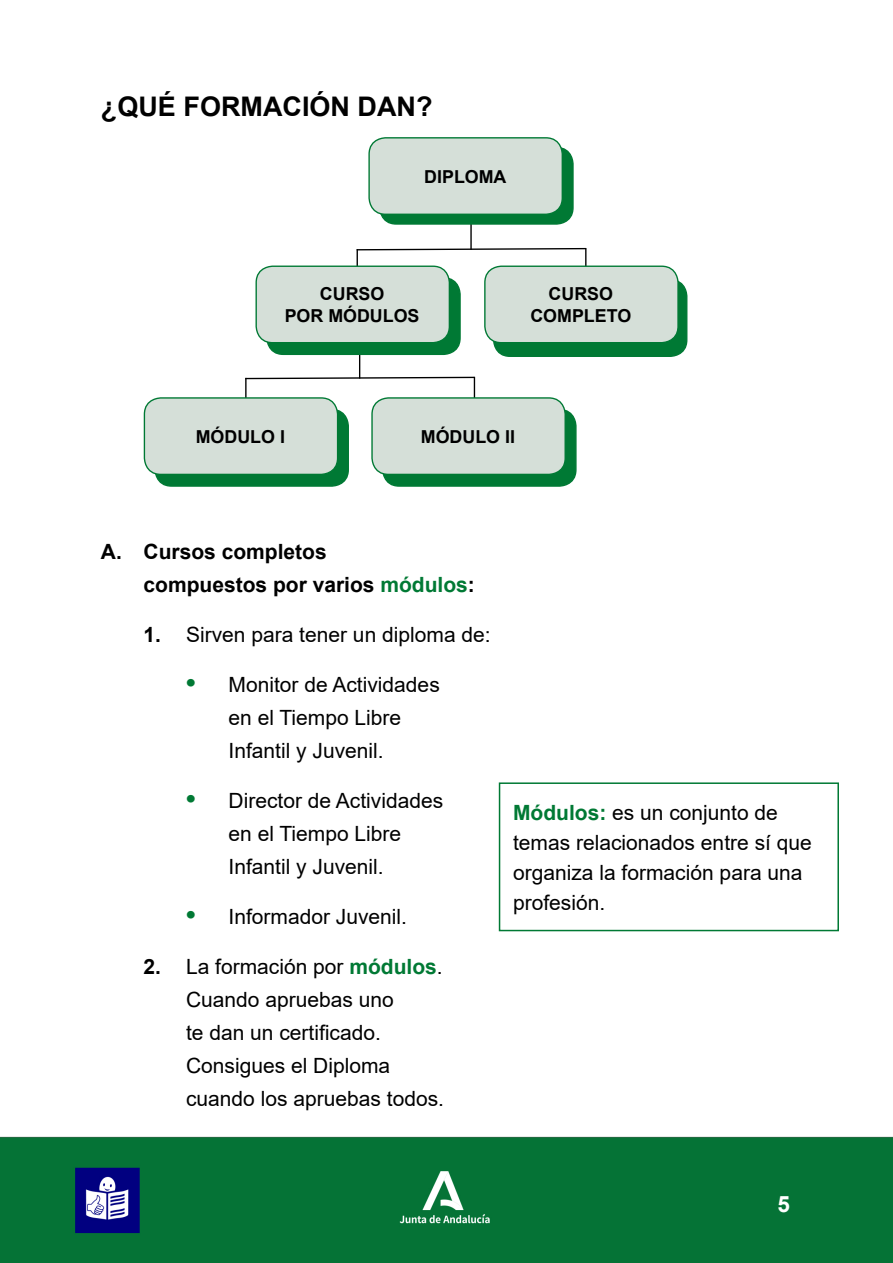
<style>
.page{position:relative;width:893px;height:1263px;background:#fff}
.page>*{position:absolute;margin:0;border:0;box-sizing:border-box;transform-origin:0 0}
.t1{font:700 27px "Arial";color:#000}
.t2{font:700 22.5px "Arial";color:#fff}
.t3{font:21px/33px "Arial";color:#000}
.t4{font:700 21px/33px "Arial";color:#000}
.t5{font:700 17.85px/21.5px "Arial";color:#000;text-align:center}
.s1{color:#007934}
.s2{font-weight:700}
.s3{font-weight:700;font-size:27px;color:#007934}
.s4{font-weight:700;color:#007934}
</style>
<div class="page">
<div style="left:0;top:1136px;width:892px;height:127px;background:#057336"></div>
<hr style="left:474px;top:377px;width:1px;height:33px;background:#000">
<hr style="left:245px;top:378px;width:2px;height:32px;background:#000">
<svg style="left:245px;top:351px;width:231px;height:29px"></svg>
<svg style="left:356px;top:247px;width:231px;height:4px"></svg>
<hr style="left:585px;top:248px;width:1px;height:33px;background:#000">
<hr style="left:357px;top:249px;width:1px;height:32px;background:#000">
<hr style="left:470px;top:222px;width:2px;height:28px;background:#000">
<div style="left:380px;top:148px;width:193px;height:76px;background:#007934;border-radius:16px"></div>
<div style="left:379px;top:147px;width:195px;height:78px;border:1px solid #007934;border-radius:16px"></div>
<div style="left:369px;top:138px;width:193px;height:76px;background:#d5dfd8;border-radius:16px"></div>
<div style="left:368px;top:137px;width:195px;height:78px;border:1px solid #007934;border-radius:16px"></div>
<div style="left:267px;top:278px;width:193px;height:76px;background:#007934;border-radius:16px"></div>
<div style="left:266px;top:277px;width:195px;height:78px;border:1px solid #007934;border-radius:16px"></div>
<div style="left:256px;top:266px;width:193px;height:77px;background:#d5dfd8;border-radius:16px"></div>
<div style="left:255px;top:266px;width:195px;height:77px;border:1px solid #007934;border-radius:16px"></div>
<div style="left:494px;top:280px;width:193px;height:76px;background:#007934;border-radius:16px"></div>
<div style="left:493px;top:279px;width:194px;height:78px;border:1px solid #007934;border-radius:16px"></div>
<div style="left:485px;top:266px;width:193px;height:77px;background:#d5dfd8;border-radius:16px"></div>
<div style="left:484px;top:266px;width:195px;height:77px;border:1px solid #007934;border-radius:16px"></div>
<div style="left:155px;top:410px;width:193px;height:76px;background:#007934;border-radius:16px"></div>
<div style="left:154px;top:409px;width:195px;height:78px;border:1px solid #007934;border-radius:16px"></div>
<div style="left:144px;top:398px;width:194px;height:76px;background:#d5dfd8;border-radius:16px"></div>
<div style="left:144px;top:397px;width:194px;height:78px;border:1px solid #007934;border-radius:16px"></div>
<div style="left:383px;top:410px;width:193px;height:76px;background:#007934;border-radius:16px"></div>
<div style="left:382px;top:409px;width:195px;height:78px;border:1px solid #007934;border-radius:16px"></div>
<div style="left:372px;top:398px;width:193px;height:76px;background:#d5dfd8;border-radius:16px"></div>
<div style="left:371px;top:397px;width:195px;height:78px;border:1px solid #007934;border-radius:16px"></div>
<div style="left:499px;top:782px;width:340px;height:149px;border:2px solid #007934"></div>
<p class="t1" style="left:101px;top:88px;width:333px">¿QUÉ FORMACIÓN DAN?</p>
<p class="t5" style="left:424px;top:166px;width:84px">DIPLOMA</p>
<p class="t5" style="left:285px;top:283px;width:136px">CURSO<br>POR MÓDULOS</p>
<p class="t5" style="left:530px;top:283px;width:102px">CURSO<br>COMPLETO</p>
<p class="t5" style="left:196px;top:426px;width:91px">MÓDULO I</p>
<p class="t5" style="left:421px;top:426px;width:96px">MÓDULO II</p>
<p class="t4" style="left:144px;top:536px;width:333px;text-indent:-43px">A. Cursos completos<br>compuestos por varios <span class="s1">módulos</span>:</p>
<p class="t3" style="left:144px;top:618px;width:349px"><span class="s2">1.</span> Sirven para tener un diploma de:</p>
<p class="t3" style="left:229px;top:668px;width:213px;text-indent:-43px"><span class="s3">•</span> Monitor de Actividades en el Tiempo Libre<br>Infantil y Juvenil.</p>
<p class="t3" style="left:229px;top:784px;width:216px;text-indent:-43px"><span class="s3">•</span> Director de Actividades en el Tiempo Libre<br>Infantil y Juvenil.</p>
<p class="t3" style="left:186px;top:900px;width:223px"><span class="s3">•</span> Informador Juvenil.</p>
<p class="t3" style="left:186px;top:950px;width:259px;text-indent:-43px"><span class="s2">2.</span> La formación por <span class="s4">módulos</span>.<br>Cuando apruebas uno<br>te dan un certificado.<br>Consigues el Diploma cuando los apruebas todos.</p>
<p class="t3" style="left:513px;top:797px;width:300px;line-height:30px"><span class="s4">Módulos:</span> es un conjunto de temas relacionados entre sí que organiza la formación para una profesión.</p>
<p class="t2" style="left:777px;top:1188px;width:14px">5</p>
</div>
